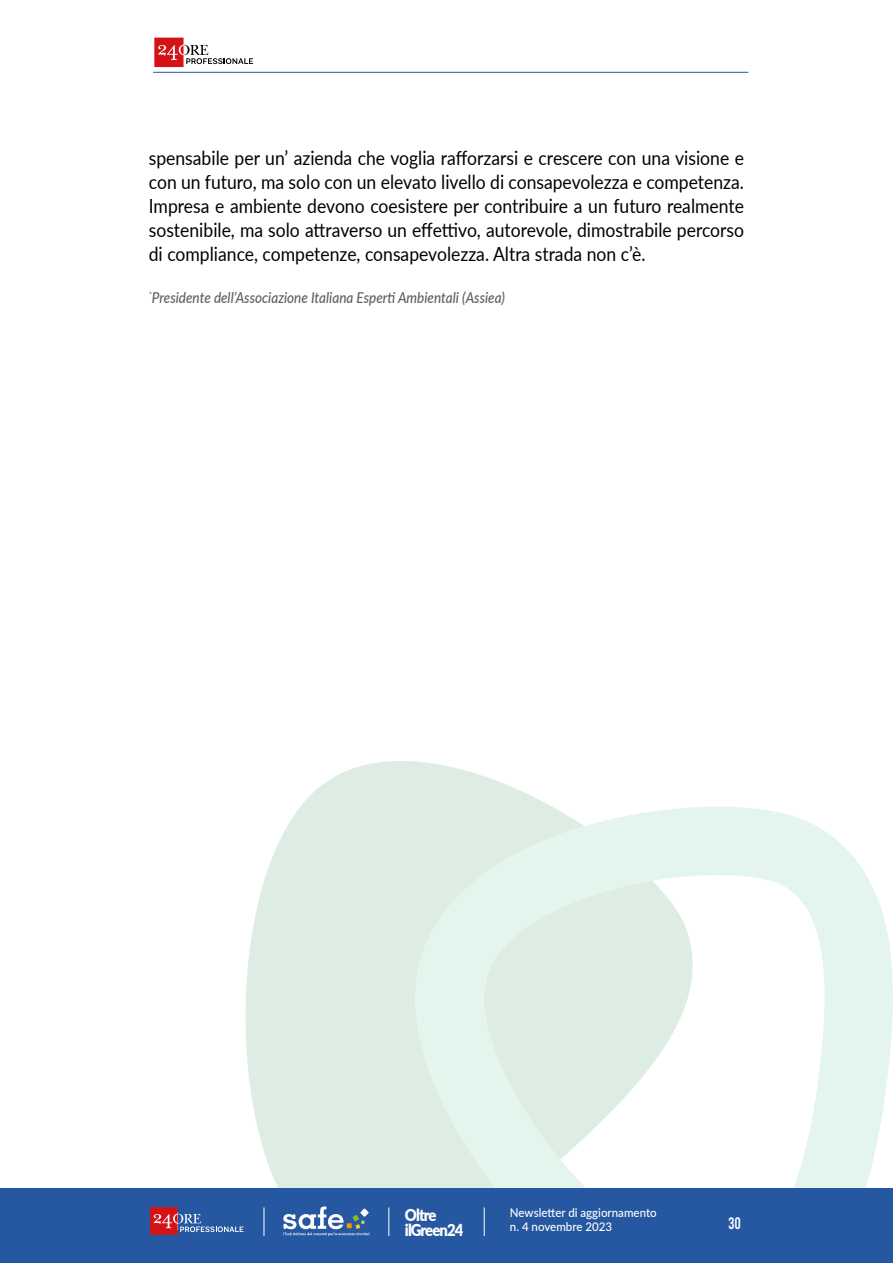
<style>
.page{position:relative;width:893px;height:1263px;background:#fff}
.page>*{position:absolute;margin:0;border:0;box-sizing:border-box;transform-origin:0 0}
.t1{font:19.5px/24px "Lato";color:#000;text-align:justify;scale:.9 1}
.t2{font:900 16.5px/15px "Lato";letter-spacing:-.06em;color:#fff;scale:.9 1}
.t3{font:16.5px "Bebas Kai";color:#fff;scale:.9 1}
.t4{font:italic 500 15px "Lato";color:#605f5f;scale:.9 1}
.t5{font:500 12px/14.4px "Lato";color:#fff;scale:.96 1}
</style>
<div class="page">
<svg style="left:245px;top:761px;width:307px;height:427px;background:#e2efe7"></svg>
<svg style="left:415px;top:807px;width:478px;height:381px"></svg>
<div style="left:0;top:1188px;width:893px;height:75px;background:#2657a1"></div>
<svg style="left:150px;top:1207px;width:93px;height:28px"></svg>
<svg style="left:283px;top:1206px;width:86px;height:30px"></svg>
<svg style="left:264px;top:1207px;width:1px;height:29px"></svg>
<svg style="left:388px;top:1207px;width:1px;height:29px"></svg>
<svg style="left:484px;top:1207px;width:1px;height:29px"></svg>
<hr style="left:153px;top:72px;width:595px;height:1px;background:#2657a1">
<svg style="left:154px;top:38px;width:99px;height:29px"></svg>
<p class="t1" style="left:149px;top:145px;width:663px">spensabile per un’ azienda che voglia rafforzarsi e crescere con una visione e con un futuro, ma solo con un elevato livello di consapevolezza e competenza.<br>Impresa e ambiente devono coesistere per contribuire a un futuro realmente sostenibile, ma solo attraverso un effettivo, autorevole, dimostrabile percorso di compliance, competenze, consapevolezza. Altra strada non c’è.</p>
<p class="t4" style="left:149px;top:286px;width:397px"><sup>*</sup>Presidente dell’Associazione Italiana Esperti Ambientali (Assiea)</p>
<p class="t2" style="left:405px;top:1206px;width:66px">Oltre ilGreen24</p>
<p class="t5" style="left:510px;top:1205px;width:154px">Newsletter di aggiornamento n. 4 novembre 2023</p>
<p class="t3" style="left:728px;top:1214px;width:15px">30</p>
</div>
